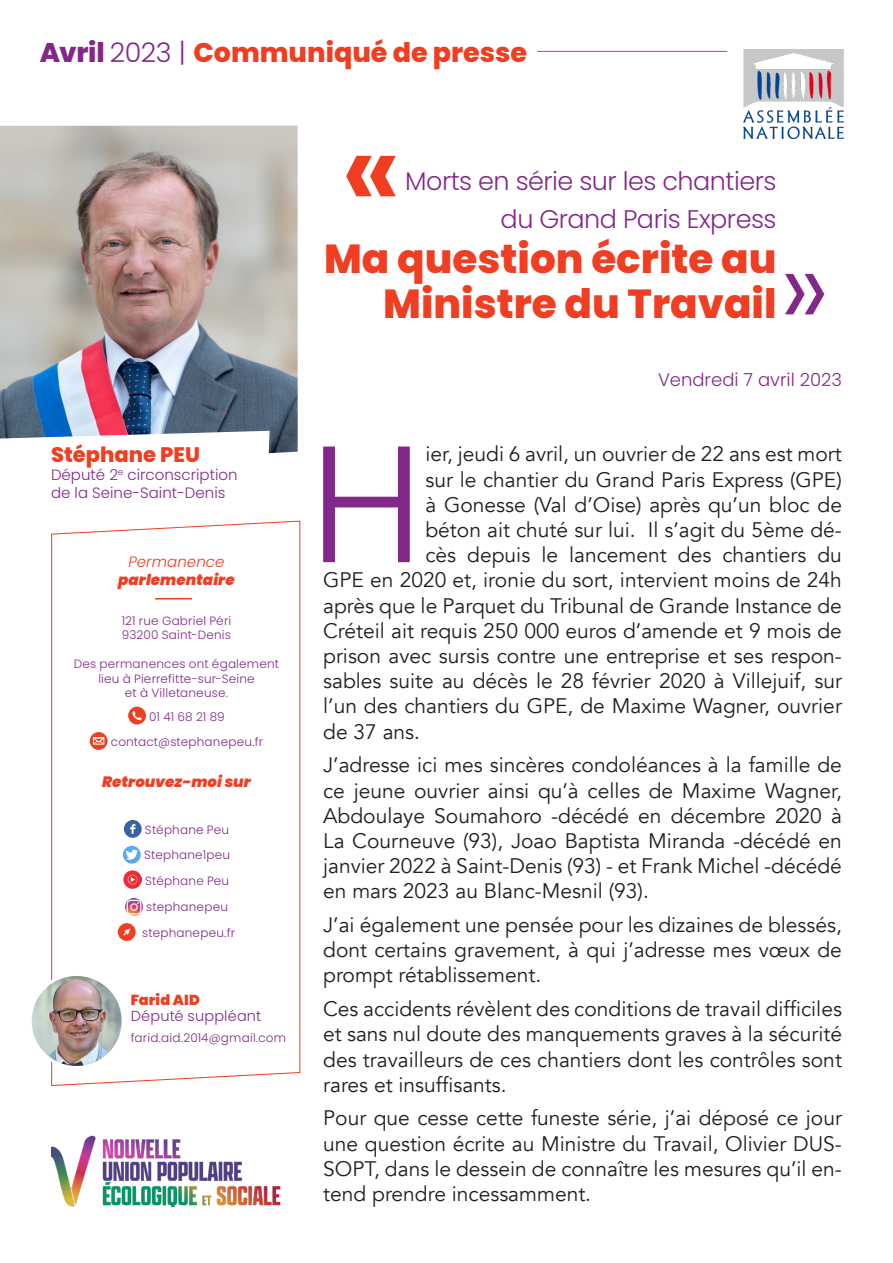
<style>
.page{position:relative;width:893px;height:1263px;background:#fff}
.page>*{position:absolute;margin:0;border:0;box-sizing:border-box;transform-origin:0 0}
.t1{font:163.35px "Avenir";color:#832889}
.t2{font:600 115.65px "Poppins";color:#ef3e22}
.t3{font:800 40.5px/45px "Poppins";color:#ef3e22;text-align:right}
.t4{font:800 27px "Poppins";color:#ef3e22}
.t5{font:300 25.5px/38.2px "Poppins";letter-spacing:-.02em;color:#832889;text-align:right}
.t6{font:21px/25.2px "Avenir";color:#231f20;text-align:justify}
.t7{font:800 21px "Poppins";color:#ef3e22}
.t8{font:300 18px "Poppins";color:#832889}
.t9{font:300 15px/18px "Poppins";color:#832889}
.t10{font:italic 900 15px/18px "Poppins";letter-spacing:.005em;color:#ef3e22;text-align:center}
.t11{font:300 14.55px/16.8px "Poppins";letter-spacing:.01em;color:#832889}
.t12{font:300 12px/14.4px "Poppins";letter-spacing:.015em;color:#832889}
.s1{color:#832889}
.s2{font-weight:300;color:#832889}
.s3{font-weight:300}
.s4{font-weight:900;color:#ef3e22}
</style>
<div class="page">
<img style="left:0;top:126px;width:298px;height:328px">
<img style="left:51px;top:1135px;width:230px;height:73px">
<hr style="left:537px;top:51px;width:190px;height:1px;background:#ef3e22">
<img style="left:744px;top:50px;width:100px;height:88px">
<svg style="left:0;top:431px;width:270px;height:23px"></svg>
<svg style="left:51px;top:520px;width:250px;height:566px"></svg>
<div style="left:128px;top:707px;width:18px;height:17px;background:#ef3e22;border-radius:50%"></div>
<svg style="left:132px;top:711px;width:10px;height:10px"></svg>
<div style="left:90px;top:732px;width:18px;height:18px;background:#ef3e22;border-radius:50%"></div>
<svg style="left:93px;top:737px;width:12px;height:8px"></svg>
<div style="left:124px;top:820px;width:18px;height:18px;background:#3863a2;border-radius:50%"></div>
<svg style="left:130px;top:824px;width:6px;height:10px"></svg>
<svg style="left:123px;top:846px;width:18px;height:18px"></svg>
<svg style="left:126px;top:850px;width:12px;height:10px"></svg>
<img style="left:124px;top:870px;width:18px;height:18px">
<img style="left:125px;top:898px;width:18px;height:18px;border-radius:9px">
<div style="left:118px;top:923px;width:18px;height:18px;background:#ef3e22;border-radius:50%"></div>
<svg style="left:123px;top:928px;width:7px;height:8px"></svg>
<img style="left:30px;top:974px;width:93px;height:93px;border-radius:46px">
<div style="left:29px;top:973px;width:96px;height:96px;border:3px solid #fff;border-radius:50%"></div>
<p class="t4" style="left:40px;top:37px;width:489px"><span class="s1">Avril</span> <span class="s2">2023 |</span> Communiqué de presse</p>
<p class="t2" style="left:341px;top:103px;width:62px">«</p>
<p class="t5" style="left:405px;top:162px;width:373px">Morts en série sur les chantiers du Grand Paris Express</p>
<p class="t3" style="left:324px;top:236px;width:454px">Ma question écrite au<br>Ministre du Travail</p>
<p class="t7" style="left:51px;top:443px;width:150px">Stéphane PEU</p>
<p class="t9" style="left:51px;top:466px;width:188px">Député 2<sup>e</sup> circonscription de la Seine-Saint-Denis</p>
<p class="t10" style="left:118px;top:553px;width:118px"><span class="s3">Permanence </span>parlementaire</p>
<p class="t12" style="left:122px;top:614px;width:111px">121 rue Gabriel Péri<br>93200 Saint-Denis</p>
<p class="t12" style="left:74px;top:657px;width:207px;text-align:center">Des permanences ont également lieu à Pierrefitte-sur-Seine<br>et à Villetaneuse.</p>
<p class="t12" style="left:149px;top:710px;width:77px">01 41 68 21 89</p>
<p class="t12" style="left:111px;top:734px;width:154px">contact@stephanepeu.fr</p>
<p class="t10" style="left:102px;top:773px;width:150px">Retrouvez-moi sur</p>
<p class="t12" style="left:145px;top:822px;width:86px">Stéphane Peu</p>
<p class="t12" style="left:144px;top:848px;width:87px">Stephane1peu</p>
<p class="t12" style="left:145px;top:874px;width:86px">Stéphane Peu</p>
<p class="t12" style="left:146px;top:900px;width:83px">stephanepeu</p>
<p class="t12" style="left:142px;top:925px;width:94px">stephanepeu.fr</p>
<p class="t11" style="left:131px;top:991px;width:132px"><span class="s4">Farid AID<br></span>Député suppléant</p>
<p class="t12" style="left:131px;top:1031px;width:157px">farid.aid.2014@gmail.com</p>
<p class="t8" style="left:658px;top:369px;width:185px">Vendredi 7 avril 2023</p>
<p class="t1" style="left:307px;top:409px;width:119px">H</p>
<p class="t6" style="left:425px;top:442px;width:418px">ier, jeudi 6 avril, un ouvrier de 22 ans est mort</p>
<p class="t6" style="left:425px;top:467px;width:418px">sur le chantier du Grand Paris Express (GPE)</p>
<p class="t6" style="left:425px;top:492px;width:418px">à Gonesse (Val d’Oise) après qu’un bloc de</p>
<p class="t6" style="left:425px;top:517px;width:418px">béton ait chuté sur lui. Il s’agit du 5ème dé-</p>
<p class="t6" style="left:425px;top:543px;width:418px">cès depuis le lancement des chantiers du</p>
<p class="t6" style="left:323px;top:568px;width:520px">GPE en 2020 et, ironie du sort, intervient moins de 24h</p>
<p class="t6" style="left:323px;top:593px;width:520px">après que le Parquet du Tribunal de Grande Instance de</p>
<p class="t6" style="left:323px;top:618px;width:520px">Créteil ait requis 250 000 euros d’amende et 9 mois de</p>
<p class="t6" style="left:323px;top:643px;width:520px">prison avec sursis contre une entreprise et ses respon-</p>
<p class="t6" style="left:323px;top:669px;width:520px">sables suite au décès le 28 février 2020 à Villejuif, sur</p>
<p class="t6" style="left:323px;top:694px;width:520px">l’un des chantiers du GPE, de Maxime Wagner, ouvrier</p>
<p class="t6" style="left:323px;top:719px;width:98px">de 37 ans.</p>
<p class="t6" style="left:323px;top:753px;width:520px">J’adresse ici mes sincères condoléances à la famille de ce jeune ouvrier ainsi qu’à celles de Maxime Wagner, Abdoulaye Soumahoro -décédé en décembre 2020 à La Courneuve (93), Joao Baptista Miranda -décédé en janvier 2022 à Saint-Denis (93) - et Frank Michel -décédé en mars 2023 au Blanc-Mesnil (93).</p>
<p class="t6" style="left:323px;top:912px;width:520px">J’ai également une pensée pour les dizaines de blessés, dont certains gravement, à qui j’adresse mes vœux de prompt rétablissement.</p>
<p class="t6" style="left:323px;top:997px;width:520px">Ces accidents révèlent des conditions de travail difficiles et sans nul doute des manquements graves à la sécurité des travailleurs de ces chantiers dont les contrôles sont rares et insuffisants.</p>
<p class="t6" style="left:323px;top:1106px;width:520px">Pour que cesse cette funeste série, j’ai déposé ce jour une question écrite au Ministre du Travail, Olivier DUS-SOPT, dans le dessein de connaître les mesures qu’il en&shy;tend prendre incessamment.</p>
</div>
